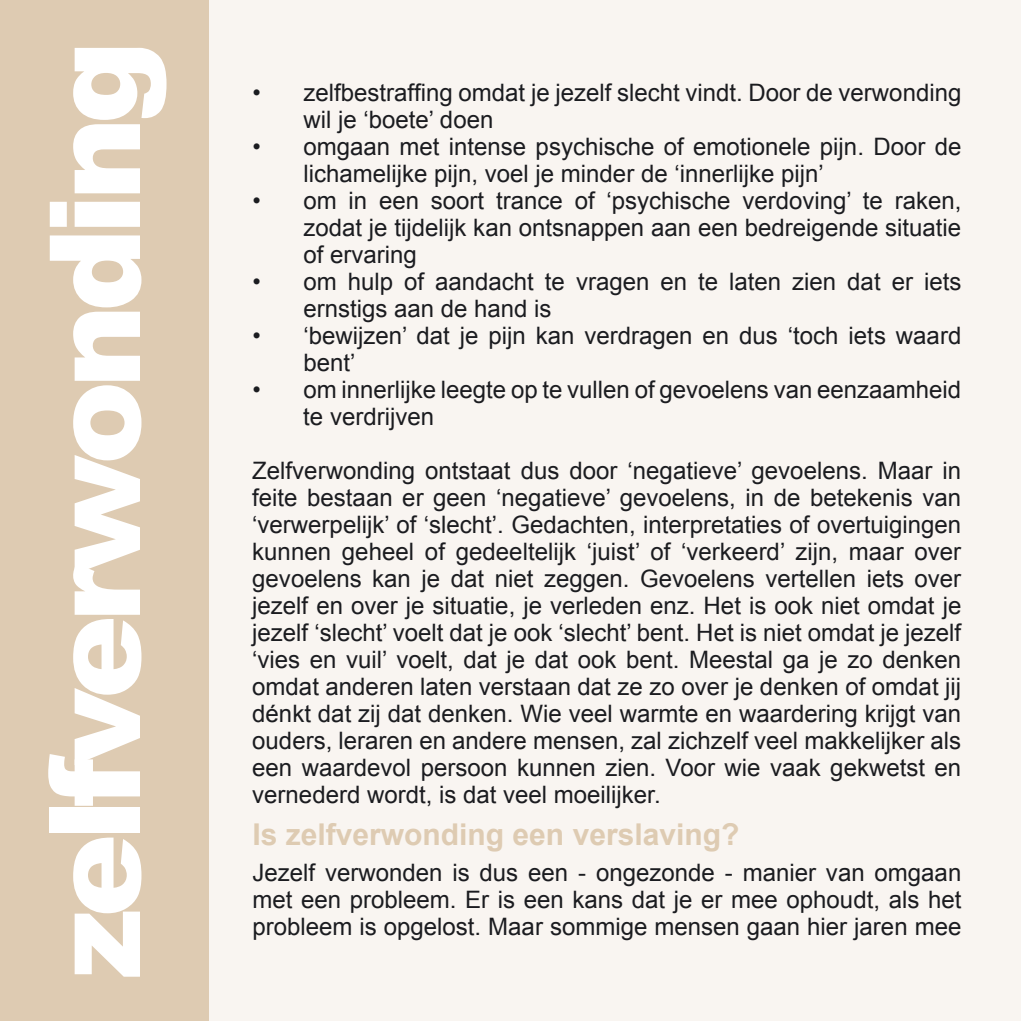
<style>
.page{position:relative;width:1021px;height:1021px;background:#fff}
.page>*{position:absolute;margin:0;border:0;box-sizing:border-box;transform-origin:0 0}
.t1{font:900 126px "Arial";letter-spacing:-.06em;color:#fff}
.t2{font:700 30px "Arial";color:#decbb2}
.t3{font:24px/27px "Arial";color:#1b1c20}
</style>
<div class="page">
<div style="left:0;top:0;width:211px;height:1020px;background:#decbb2"></div>
<div style="left:210px;top:0;width:810px;height:1020px;background:#f9f5f1"></div>
<h1 class="t1" style="left:3px;top:978px;width:940px;rotate:-90deg">zelfverwonding</h1>
<p class="t3" style="left:303px;top:79px;width:659px;text-indent:-51px">• zelfbestraffing omdat je jezelf slecht vindt. Door de verwonding wil je ‘boete’ doen</p>
<p class="t3" style="left:303px;top:133px;width:659px;text-indent:-51px">• omgaan met intense psychische of emotionele pijn. Door de lichamelijke pijn, voel je minder de ‘innerlijke pijn’</p>
<p class="t3" style="left:303px;top:187px;width:659px;text-align:justify;text-indent:-51px">• om in een soort trance of ‘psychische verdoving’ te raken, zodat je tijdelijk kan ontsnappen aan een bedreigende situatie of ervaring</p>
<p class="t3" style="left:303px;top:268px;width:659px;text-indent:-51px">• om hulp of aandacht te vragen en te laten zien dat er iets ernstigs aan de hand is</p>
<p class="t3" style="left:303px;top:322px;width:659px;text-indent:-51px">• ‘bewijzen’ dat je pijn kan verdragen en dus ‘toch iets waard bent’</p>
<p class="t3" style="left:303px;top:376px;width:659px;text-indent:-51px">• om innerlijke leegte op te vullen of gevoelens van eenzaamheid te verdrijven</p>
<p class="t3" style="left:252px;top:457px;width:710px;text-align:justify">Zelfverwonding ontstaat dus door ‘negatieve’ gevoelens. Maar in feite bestaan er geen ‘negatieve’ gevoelens, in de betekenis van ‘verwerpelijk’ of ‘slecht’. Gedachten, interpretaties of overtuigingen kunnen geheel of gedeeltelijk ‘juist’ of ‘verkeerd’ zijn, maar over gevoelens kan je dat niet zeggen. Gevoelens vertellen iets over jezelf en over je situatie, je verleden enz. Het is ook niet omdat je jezelf ‘slecht’ voelt dat je ook ‘slecht’ bent. Het is niet omdat je jezelf ‘vies en vuil’ voelt, dat je dat ook bent. Meestal ga je zo denken omdat anderen laten verstaan dat ze zo over je denken of omdat jij dénkt dat zij dat denken. Wie veel warmte en waardering krijgt van ouders, leraren en andere mensen, zal zichzelf veel makkelijker als een waardevol persoon kunnen zien. Voor wie vaak gekwetst en vernederd wordt, is dat veel moeilijker.</p>
<p class="t2" style="left:252px;top:815px;width:488px">Is zelfverwonding een verslaving?</p>
<p class="t3" style="left:252px;top:859px;width:710px;text-align:justify">Jezelf verwonden is dus een - ongezonde - manier van omgaan met een probleem. Er is een kans dat je er mee ophoudt, als het probleem is opgelost. Maar sommige mensen gaan hier jaren mee</p>
</div>
